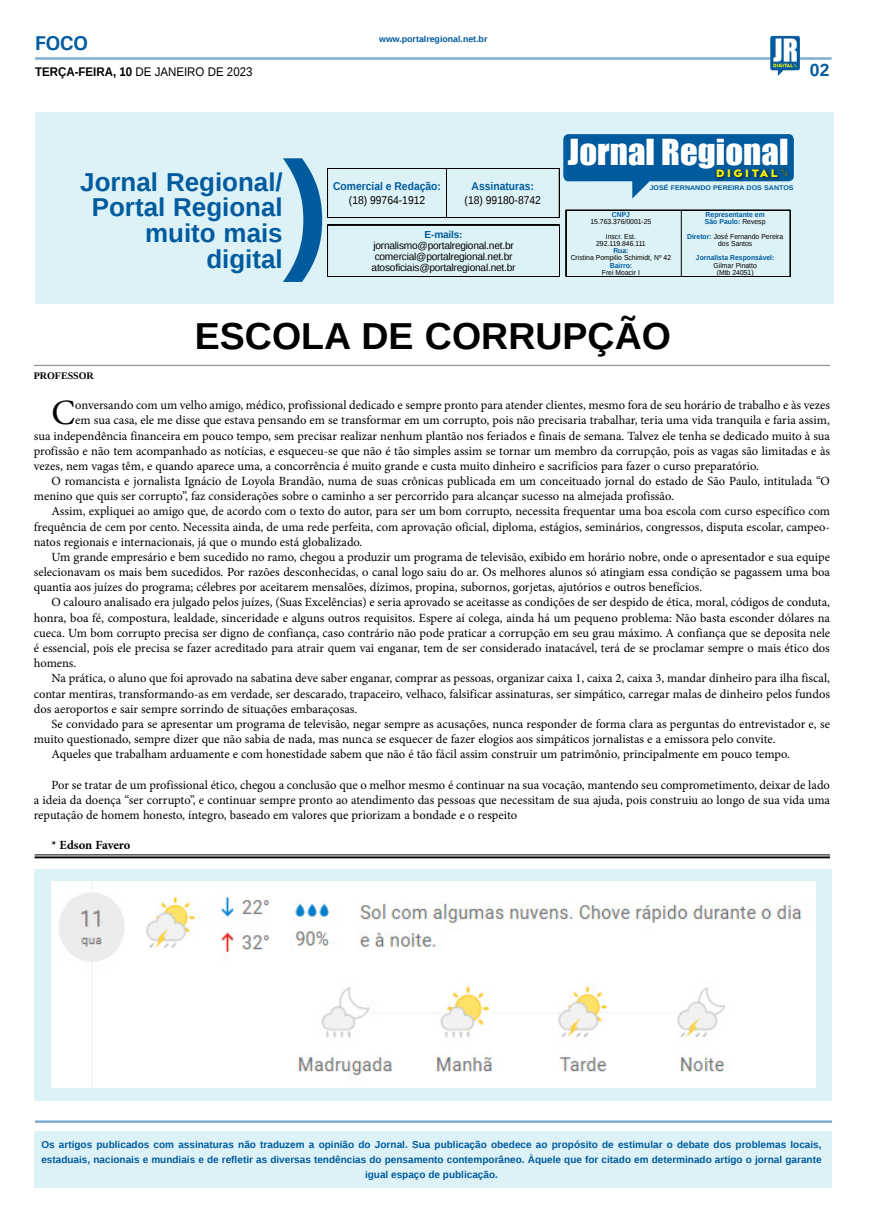
<style>
.page{position:relative;width:869px;height:1223px;background:#fff}
.page>*{position:absolute;margin:0;border:0;box-sizing:border-box;transform-origin:0 0}
.TÍTULO{font:700 37.5px "Liberation Sans";color:#000}
.MATÉRIA{font:35.62px "Minion Pro";color:#000}
.t1{font:33px "Impact";color:#fff;scale:1.05 1}
.TÍTULO-2{font:700 25.88px/26px "Liberation Sans";color:#005b9e;text-align:right}
.TITULO_PG{font:700 20px "Univers";color:#005a9e}
.TÍTULO-3{font:700 17.5px "Liberation Sans";color:#005a9e}
.MATÉRIA-2{font:12.5px/15.1px "Minion Pro";color:#000;text-align:justify}
.DATA_PG{font:12.5px "Liberation Sans";color:#000;scale:.92 1}
.MATÉRIA-3{font:700 12.5px "Minion Pro";letter-spacing:-.005em;color:#000}
.t2{font:700 11.25px "Liberation Sans";color:#005b9e;scale:.92 1}
.t3{font:11.25px "Liberation Sans";color:#000;scale:.92 1}
.t4{font:800 11.12px "Neufreit";letter-spacing:.23em;color:#fff200;scale:1.08 1}
.MATÉRIA-4{font:10.12px "Liberation Sans";letter-spacing:-.02em;color:#000}
.MATÉRIA-5{font:700 10.12px "Liberation Sans";letter-spacing:-.02em;color:#005b9e}
.Jr_Legenda{font:700 10px/14.6px "Liberation Sans";color:#005b9e;text-align:center}
.CRÉDITO_NOME{font:700 10px "Liberation Serif";color:#000}
.DATA_PG-2{font:700 8.75px "Liberation Sans";color:#005a9e}
.LEGENDA{font:7.25px "Liberation Sans";color:#000;scale:.94 1}
.LEGENDA-2{font:700 7.25px "Liberation Sans";color:#005b9e;scale:.94 1}
.TÍTULO-4{font:700 6.75px "Liberation Sans";color:#005b9e;scale:1.05 1}
.s1{font-weight:700}
.s2{font-weight:400;color:#000}
.s3{font-weight:700;color:#005b9e}
</style>
<div class="page">
<hr style="left:35px;top:57px;width:796px;height:3px;background:#005a9e">
<img style="left:769px;top:36px;width:30px;height:40px">
<div style="left:35px;top:868px;width:796px;height:232px;background:linear-gradient(to right,#ddf2f6,#ddf2f6)"></div>
<div style="left:35px;top:112px;width:797px;height:191px;background:#ddf2f6"></div>
<svg style="left:283px;top:134px;width:510px;height:148px"></svg>
<div style="left:35px;top:1131px;width:796px;height:56px;background:#ddf2f6"></div>
<hr style="left:35px;top:1120px;width:796px;height:2px;background:#005a9e">
<hr style="left:35px;top:854px;width:794px;height:1px;background:#000101">
<hr style="left:35px;top:856px;width:794px;height:2px;background:#000101">
<img style="left:51px;top:882px;width:763px;height:205px">
<hr style="left:34px;top:365px;width:795px;height:1px;background:#939598">
<p class="TITULO_PG" style="left:35px;top:31px;width:55px">FOCO</p>
<p class="DATA_PG" style="left:35px;top:65px;width:238px"><span class="s1">TERÇA-FEIRA, 10</span> DE JANEIRO DE 2023</p>
<p class="DATA_PG-2" style="left:379px;top:33px;width:110px">www.portalregional.net.br</p>
<p class="TÍTULO-3" style="left:809px;top:58px;width:21px">02</p>
<p class="TÍTULO-2" style="left:80px;top:168px;width:204px">Jornal Regional/<br>Portal Regional muito mais digital</p>
<p class="t2" style="left:333px;top:179px;width:119px">Comercial e Redação:</p>
<p class="t3" style="left:349px;top:193px;width:84px">(18) 99764-1912</p>
<p class="t2" style="left:471px;top:179px;width:69px">Assinaturas:</p>
<p class="t3" style="left:464px;top:193px;width:84px">(18) 99180-8742</p>
<p class="MATÉRIA-5" style="left:424px;top:227px;width:40px">E-mails:</p>
<p class="MATÉRIA-4" style="left:373px;top:239px;width:142px">jornalismo@portalregional.net.br</p>
<p class="MATÉRIA-4" style="left:374px;top:251px;width:139px">comercial@portalregional.net.br</p>
<p class="MATÉRIA-4" style="left:371px;top:262px;width:145px">atosoficiais@portalregional.net.br</p>
<p class="t1" style="left:567px;top:127px;width:211px">Jornal Regional</p>
<p class="t4" style="left:715px;top:166px;width:58px">DIGITAL</p>
<p class="LEGENDA-2" style="left:611px;top:209px;width:21px">CNPJ</p>
<p class="LEGENDA" style="left:590px;top:218px;width:66px">15.763.376/0001-25</p>
<p class="LEGENDA" style="left:605px;top:232px;width:33px">Inscr. Est.</p>
<p class="LEGENDA" style="left:596px;top:239px;width:54px">292.119.846.111</p>
<p class="LEGENDA-2" style="left:613px;top:246px;width:18px">Rua:</p>
<p class="LEGENDA" style="left:570px;top:254px;width:108px">Cristina Pompilio Schimidt, Nº 42</p>
<p class="LEGENDA-2" style="left:609px;top:260px;width:25px">Bairro:</p>
<p class="LEGENDA" style="left:601px;top:268px;width:42px">Frei Moacir I</p>
<p class="TÍTULO-4" style="left:649px;top:183px;width:138px">JOSÉ FERNANDO PEREIRA DOS SANTOS</p>
<p class="LEGENDA-2" style="left:705px;top:209px;width:64px">Representante em</p>
<p class="LEGENDA-2" style="left:704px;top:217px;width:66px">São Paulo: <span class="s2">Revesp</span></p>
<p class="LEGENDA" style="left:686px;top:232px;width:104px"><span class="s3">Diretor:</span> José Fernando Pereira</p>
<p class="LEGENDA" style="left:717px;top:239px;width:38px">dos Santos</p>
<p class="LEGENDA-2" style="left:695px;top:253px;width:85px">Jornalista Responsável:</p>
<p class="LEGENDA" style="left:713px;top:261px;width:48px">Gilmar Pinatto</p>
<p class="LEGENDA" style="left:716px;top:268px;width:41px">(Mtb 24051)</p>
<p class="TÍTULO" style="left:195px;top:310px;width:477px">ESCOLA DE CORRUPÇÃO</p>
<p class="CRÉDITO_NOME" style="left:34px;top:369px;width:62px">PROFESSOR</p>
<p class="MATÉRIA" style="left:52px;top:389px;width:25px">C</p>
<p class="MATÉRIA-2" style="left:75px;top:398px;width:756px">onversando com um velho amigo, médico, profissional dedicado e sempre pronto para atender clientes, mesmo fora de seu horário de trabalho e às vezes</p>
<p class="MATÉRIA-2" style="left:75px;top:413px;width:755px">em sua casa, ele me disse que estava pensando em se transformar em um corrupto, pois não precisaria trabalhar, teria uma vida tranquila e faria assim,</p>
<p class="MATÉRIA-2" style="left:34px;top:428px;width:797px">sua independência financeira em pouco tempo, sem precisar realizar nenhum plantão nos feriados e finais de semana. Talvez ele tenha se dedicado muito à sua</p>
<p class="MATÉRIA-2" style="left:34px;top:443px;width:797px">profissão e não tem acompanhado as notícias, e esqueceu-se que não é tão simples assim se tornar um membro da corrupção, pois as vagas são limitadas e às</p>
<p class="MATÉRIA-2" style="left:34px;top:458px;width:726px">vezes, nem vagas têm, e quando aparece uma, a concorrência é muito grande e custa muito dinheiro e sacrifícios para fazer o curso preparatório.</p>
<p class="MATÉRIA-2" style="left:34px;top:473px;width:797px;text-indent:18px">O romancista e jornalista Ignácio de Loyola Brandão, numa de suas crônicas publicada em um conceituado jornal do estado de São Paulo, intitulada “O menino que quis ser corrupto”, faz considerações sobre o caminho a ser percorrido para alcançar sucesso na almejada profissão.</p>
<p class="MATÉRIA-2" style="left:34px;top:504px;width:797px;text-indent:18px">Assim, expliquei ao amigo que, de acordo com o texto do autor, para ser um bom corrupto, necessita frequentar uma boa escola com curso específico com frequência de cem por cento. Necessita ainda, de uma rede perfeita, com aprovação oficial, diploma, estágios, seminários, congressos, disputa escolar, campeo&shy;natos regionais e internacionais, já que o mundo está globalizado.</p>
<p class="MATÉRIA-2" style="left:34px;top:549px;width:797px;text-indent:18px">Um grande empresário e bem sucedido no ramo, chegou a produzir um programa de televisão, exibido em horário nobre, onde o apresentador e sua equipe selecionavam os mais bem sucedidos. Por razões desconhecidas, o canal logo saiu do ar. Os melhores alunos só atingiam essa condição se pagassem uma boa quantia aos juízes do programa; célebres por aceitarem mensalões, dízimos, propina, subornos, gorjetas, ajutórios e outros benefícios.</p>
<p class="MATÉRIA-2" style="left:34px;top:595px;width:797px;text-indent:18px">O calouro analisado era julgado pelos juízes, (Suas Excelências) e seria aprovado se aceitasse as condições de ser despido de ética, moral, códigos de conduta, honra, boa fé, compostura, lealdade, sinceridade e alguns outros requisitos. Espere aí colega, ainda há um pequeno problema: Não basta esconder dólares na cueca. Um bom corrupto precisa ser digno de confiança, caso contrário não pode praticar a corrupção em seu grau máximo. A confiança que se deposita nele é essencial, pois ele precisa se fazer acreditado para atrair quem vai enganar, tem de ser considerado inatacável, terá de se proclamar sempre o mais ético dos homens.</p>
<p class="MATÉRIA-2" style="left:34px;top:671px;width:797px;text-indent:18px">Na prática, o aluno que foi aprovado na sabatina deve saber enganar, comprar as pessoas, organizar caixa 1, caixa 2, caixa 3, mandar dinheiro para ilha fiscal, contar mentiras, transformando-as em verdade, ser descarado, trapaceiro, velhaco, falsificar assinaturas, ser simpático, carregar malas de dinheiro pelos fundos dos aeroportos e sair sempre sorrindo de situações embaraçosas.</p>
<p class="MATÉRIA-2" style="left:34px;top:716px;width:797px;text-indent:18px">Se convidado para se apresentar um programa de televisão, negar sempre as acusações, nunca responder de forma clara as perguntas do entrevistador e, se muito questionado, sempre dizer que não sabia de nada, mas nunca se esquecer de fazer elogios aos simpáticos jornalistas e a emissora pelo convite.</p>
<p class="MATÉRIA-2" style="left:52px;top:746px;width:739px">Aqueles que trabalham arduamente e com honestidade sabem que não é tão fácil assim construir um patrimônio, principalmente em pouco tempo.</p>
<p class="MATÉRIA-2" style="left:34px;top:777px;width:797px;text-indent:18px">Por se tratar de um profissional ético, chegou a conclusão que o melhor mesmo é continuar na sua vocação, mantendo seu comprometimento, deixar de lado a ideia da doença “ser corrupto”, e continuar sempre pronto ao atendimento das pessoas que necessitam de sua ajuda, pois construiu ao longo de sua vida uma reputação de homem honesto, íntegro, baseado em valores que priorizam a bondade e o respeito</p>
<p class="MATÉRIA-3" style="left:52px;top:836px;width:80px">* Edson Favero</p>
<p class="Jr_Legenda" style="left:41px;top:1137px;width:781px">Os artigos publicados com assinaturas não traduzem a opinião do Jornal. Sua publicação obedece ao propósito de estimular o debate dos problemas locais, estaduais, nacionais e mundiais e de refletir as diversas tendências do pensamento contemporâneo. Àquele que for citado em determinado artigo o jornal garante igual espaço de publicação.</p>
</div>
